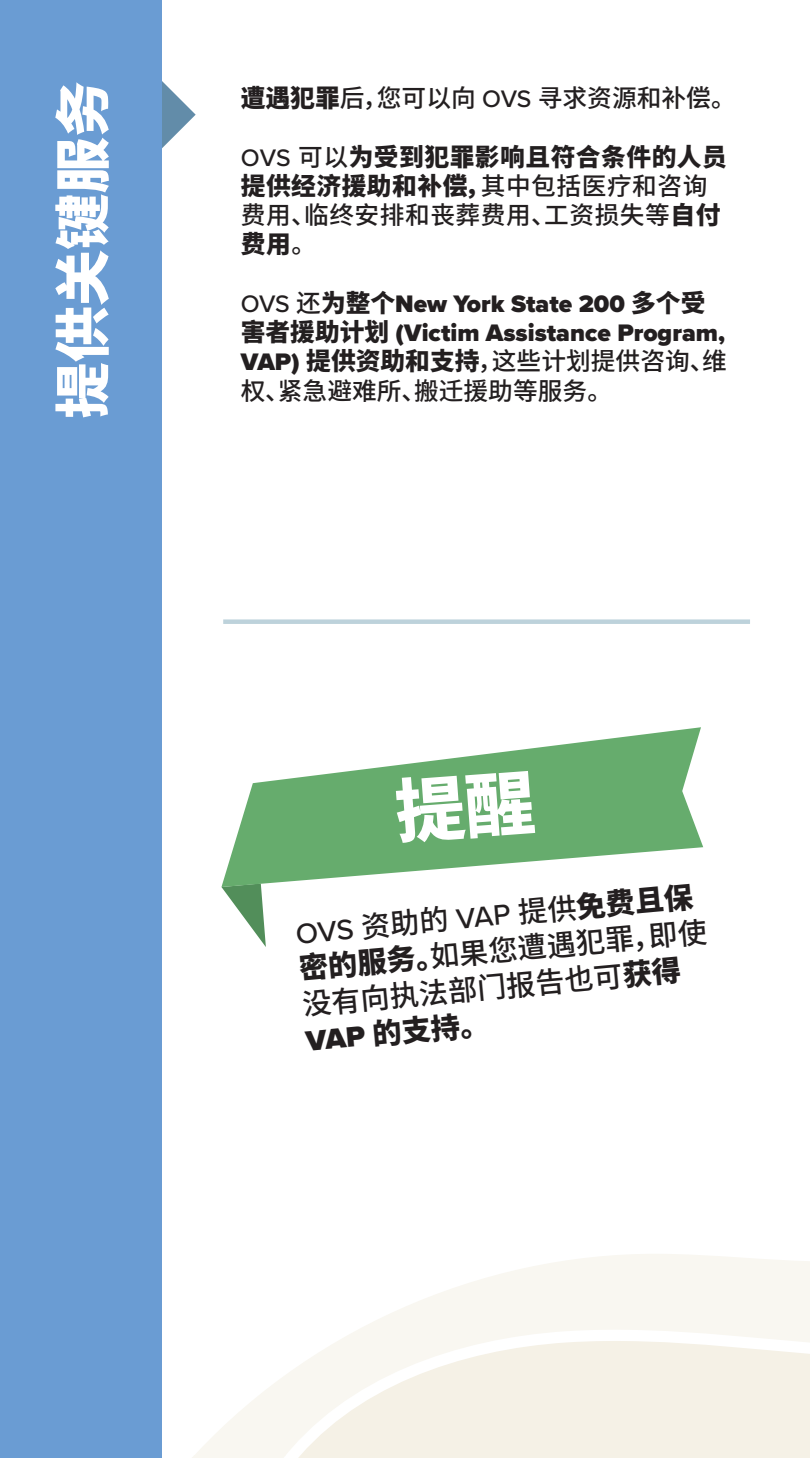
<style>
.page{position:relative;width:810px;height:1458px;background:#fff}
.page>*{position:absolute;margin:0;border:0;box-sizing:border-box;transform-origin:0 0}
.t1{font:900 56.25px "Noto Sans CJ Ksc";color:#fff}
.t2{font:500 29.25px/34.9px "Noto Sans CJ Ksc";color:#231f20}
.t3{font:900 29.25px/35.8px "Noto Sans CJ Ksc";color:#231f20}
.t4{font:500 24.75px/29.2px "Noto Sans CJ Ksc";color:#231f20}
.t5{font:900 24.75px "Proxima Nova";color:#231f20}
.t6{font:900 24.75px/29.2px "Noto Sans CJ Ksc";letter-spacing:.02em;color:#231f20}
.t7{font:500 24.75px "Noto Sans CJ Ksc";letter-spacing:.02em;color:#231f20}
.s1{font-weight:500}
.s2{font-family:"Proxima Nova";font-weight:500}
.s3{font-family:"Proxima Nova"}
.s4{font-weight:900}
.s5{font-family:"Noto Sans CJ Ksc";font-weight:500}
.s6{font-family:"Noto Sans CJ Ksc"}
.s7{font-family:"Proxima Nova";font-weight:900}
</style>
<div class="page">
<svg style="left:195px;top:1389px;width:73px;height:66px"></svg>
<svg style="left:268px;top:1254px;width:542px;height:204px"></svg>
<div style="left:0;top:0;width:162px;height:1458px;background:#6a9cd3"></div>
<svg style="left:162px;top:81px;width:34px;height:67px"></svg>
<svg style="left:192px;top:1455px;width:94px;height:3px"></svg>
<svg style="left:221px;top:887px;width:45px;height:60px"></svg>
<svg style="left:221px;top:727px;width:482px;height:160px;fill:#66ac6d"></svg>
<div style="left:223px;top:619px;width:527px;height:5px;background:#bdd2db"></div>
<div style="left:394px;top:770px;width:141px;height:74px;background:#66ac6d"></div>
<p class="t1" style="left:51px;top:418px;width:339px;rotate:-90deg">提供关键服务</p>
<p class="t6" style="left:241px;top:84px;width:148px">遭遇犯罪<span class="s1">后，</span></p>
<p class="t6" style="left:481px;top:142px;width:248px;text-indent:-240px"><span class="s2">OVS</span> <span class="s1">可以</span>为受到犯罪影响且符合条件的人员<span class="s1">其中包括医疗和咨询</span></p>
<p class="t4" style="left:377px;top:84px;width:361px">您可以向 <span class="s3">OVS</span> 寻求资源和补偿。</p>
<p class="t6" style="left:241px;top:172px;width:250px">提供经济援助和补偿，</p>
<p class="t4" style="left:544px;top:201px;width:178px">工资损失等<span class="s4">自付</span></p>
<p class="t7" style="left:304px;top:201px;width:253px">临终安排和丧葬费用、</p>
<p class="t4" style="left:241px;top:201px;width:77px">费用、<span class="s4">费用</span>。</p>
<p class="t5" style="left:241px;top:285px;width:466px"><span class="s1">OVS</span> <span class="s5">还</span><span class="s6">为整个</span>New York State 200 <span class="s6">多个受</span></p>
<p class="t5" style="left:241px;top:314px;width:486px"><span class="s6">害者援助计划</span> (Victim Assistance Program,</p>
<p class="t4" style="left:492px;top:347px;width:237px">这些计划提供咨询维、</p>
<p class="t4" style="left:414px;top:347px;width:200px;text-indent:-173px"><span class="s7">VAP)</span> <span class="s4">提供资助和支持</span>，<br>搬迁援助等服务。</p>
<p class="t4" style="left:278px;top:376px;width:150px">紧急避难所、</p>
<p class="t4" style="left:241px;top:376px;width:51px">权、</p>
<p class="t2" style="left:644px;top:885px;width:60px;text-indent:-351px;rotate:-5deg"><span class="s3">OVS</span> 资助的 <span class="s3">VAP</span> 提供<span class="s4">免费且保</span>即使</p>
<p class="t2" style="left:429px;top:940px;width:234px;rotate:-5deg">如果您遭遇犯罪，</p>
<p class="t3" style="left:298px;top:951px;width:382px;rotate:-5deg">密的服务。<br><span class="s1">没有向执法部门报告也可</span>获得<br><span class="s3">VAP</span> 的支持。</p>
</div>
